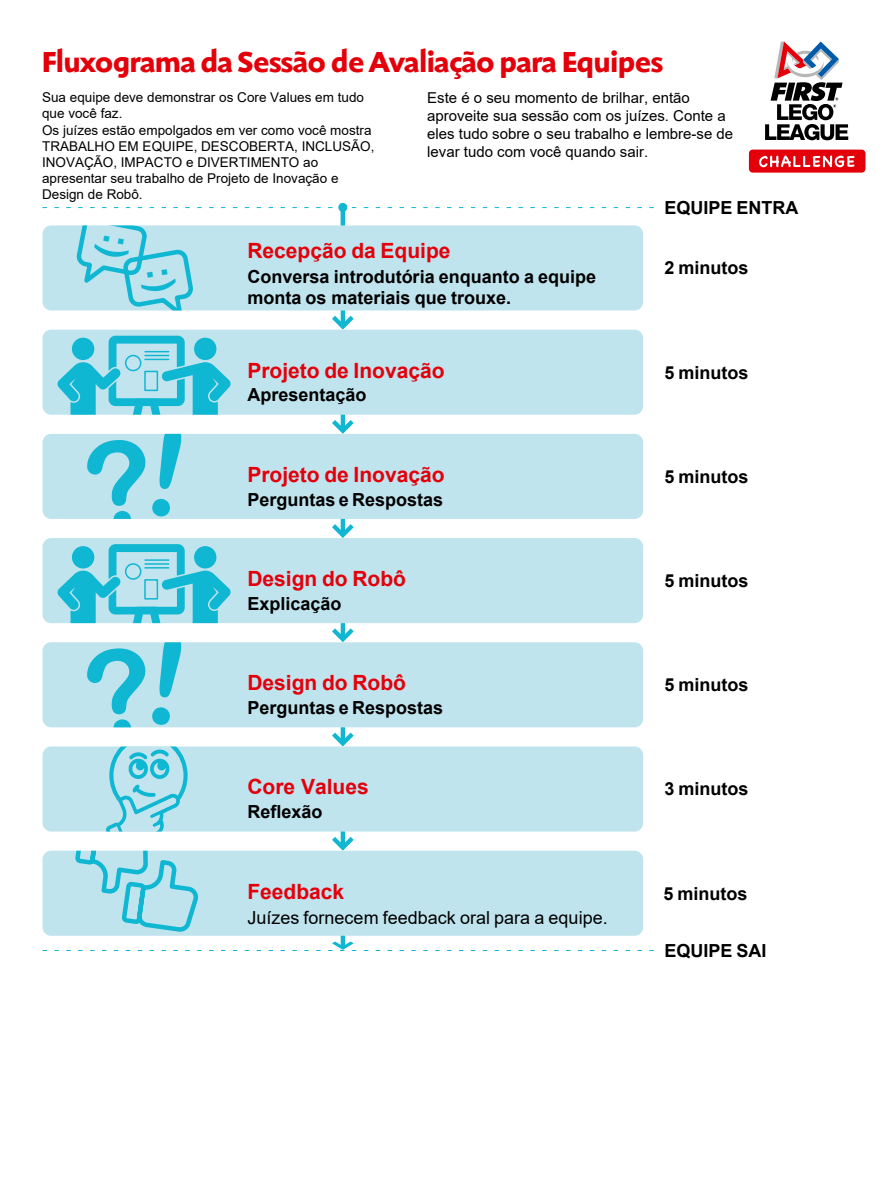
<style>
.page{position:relative;width:893px;height:1191px;background:#fff}
.page>*{position:absolute;margin:0;border:0;box-sizing:border-box;transform-origin:0 0}
.t1{font:700 30px "Shinn RR";color:#e3000a}
.t2{font:700 21px "Arial";color:#e3000a}
.t3{font:700 18px/21.6px "Arial";color:#000}
.t4{font:18px "Arial";color:#000}
.t5{font:15px/18px "Arial";color:#000}
.t6{font:13.5px/16.2px "Arial";color:#000}
</style>
<div class="page">
<svg style="left:43px;top:207px;width:611px;height:1px"></svg>
<svg style="left:332px;top:310px;width:22px;height:20px"></svg>
<svg style="left:332px;top:415px;width:22px;height:19px"></svg>
<svg style="left:332px;top:519px;width:22px;height:19px"></svg>
<hr style="left:341px;top:207px;width:4px;height:65px;background:#0fb7d2">
<div style="left:338px;top:203px;width:9px;height:9px;background:#0fb7d2;border-radius:50%"></div>
<div style="left:43px;top:225px;width:600px;height:85px;background:#c0e4ee;border-radius:9px"></div>
<div style="left:43px;top:330px;width:600px;height:85px;background:#c0e4ee;border-radius:9px"></div>
<svg style="left:57px;top:336px;width:174px;height:79px"></svg>
<div style="left:43px;top:434px;width:600px;height:85px;background:#c0e4ee;border-radius:9px"></div>
<svg style="left:87px;top:440px;width:59px;height:79px"></svg>
<svg style="left:152px;top:434px;width:29px;height:83px"></svg>
<div style="left:43px;top:538px;width:600px;height:85px;background:#c0e4ee;border-radius:9px"></div>
<svg style="left:43px;top:544px;width:611px;height:407px"></svg>
<div style="left:749px;top:150px;width:116px;height:23px;background:#e3000a;border-radius:4px"></div>
<svg style="left:759px;top:155px;width:95px;height:12px"></svg>
<svg style="left:765px;top:41px;width:83px;height:99px"></svg>
<svg style="left:73px;top:225px;width:123px;height:85px"></svg>
<h1 class="t1" style="left:42px;top:44px;width:622px">Fluxograma da Sessão de Avaliação para Equipes</h1>
<p class="t6" style="left:42px;top:89px;width:334px">Sua equipe deve demonstrar os Core Values em tudo que você faz.<br>Os juízes estão empolgados em ver como você mostra TRABALHO EM EQUIPE, DESCOBERTA, INCLUSÃO, INOVAÇÃO, IMPACTO e DIVERTIMENTO ao apresentar seu trabalho de Projeto de Inovação e Design de Robô.</p>
<p class="t5" style="left:427px;top:89px;width:307px">Este é o seu momento de brilhar, então aproveite sua sessão com os juízes. Conte a eles tudo sobre o seu trabalho e lembre-se de levar tudo com você quando sair.</p>
<h3 class="t3" style="left:664px;top:197px;width:136px">EQUIPE ENTRA</h3>
<h2 class="t2" style="left:247px;top:236px;width:205px">Recepção da Equipe</h2>
<h3 class="t3" style="left:247px;top:266px;width:350px">Conversa introdutória enquanto a equipe monta os materiais que trouxe.</h3>
<h2 class="t2" style="left:247px;top:355px;width:199px">Projeto de Inovação</h2>
<h3 class="t3" style="left:247px;top:384px;width:121px">Apresentação</h3>
<h2 class="t2" style="left:247px;top:459px;width:199px">Projeto de Inovação</h2>
<h3 class="t3" style="left:247px;top:488px;width:197px">Perguntas e Respostas</h3>
<h2 class="t2" style="left:247px;top:564px;width:160px">Design do Robô</h2>
<h3 class="t3" style="left:247px;top:593px;width:96px">Explicação</h3>
<h2 class="t2" style="left:247px;top:668px;width:160px">Design do Robô</h2>
<h3 class="t3" style="left:247px;top:697px;width:197px">Perguntas e Respostas</h3>
<h2 class="t2" style="left:247px;top:772px;width:123px">Core Values</h2>
<h3 class="t3" style="left:247px;top:801px;width:77px">Reflexão</h3>
<h2 class="t2" style="left:247px;top:877px;width:98px">Feedback</h2>
<h3 class="t4" style="left:247px;top:905px;width:362px">Juízes fornecem feedback oral para a equipe.</h3>
<h3 class="t3" style="left:664px;top:258px;width:86px">2 minutos</h3>
<h3 class="t3" style="left:664px;top:362px;width:86px">5 minutos</h3>
<h3 class="t3" style="left:664px;top:466px;width:86px">5 minutos</h3>
<h3 class="t3" style="left:664px;top:570px;width:86px">5 minutos</h3>
<h3 class="t3" style="left:664px;top:674px;width:86px">5 minutos</h3>
<h3 class="t3" style="left:664px;top:779px;width:86px">3 minutos</h3>
<h3 class="t3" style="left:663px;top:883px;width:86px">5 minutos</h3>
<h3 class="t3" style="left:664px;top:939px;width:104px">EQUIPE SAI</h3>
</div>
